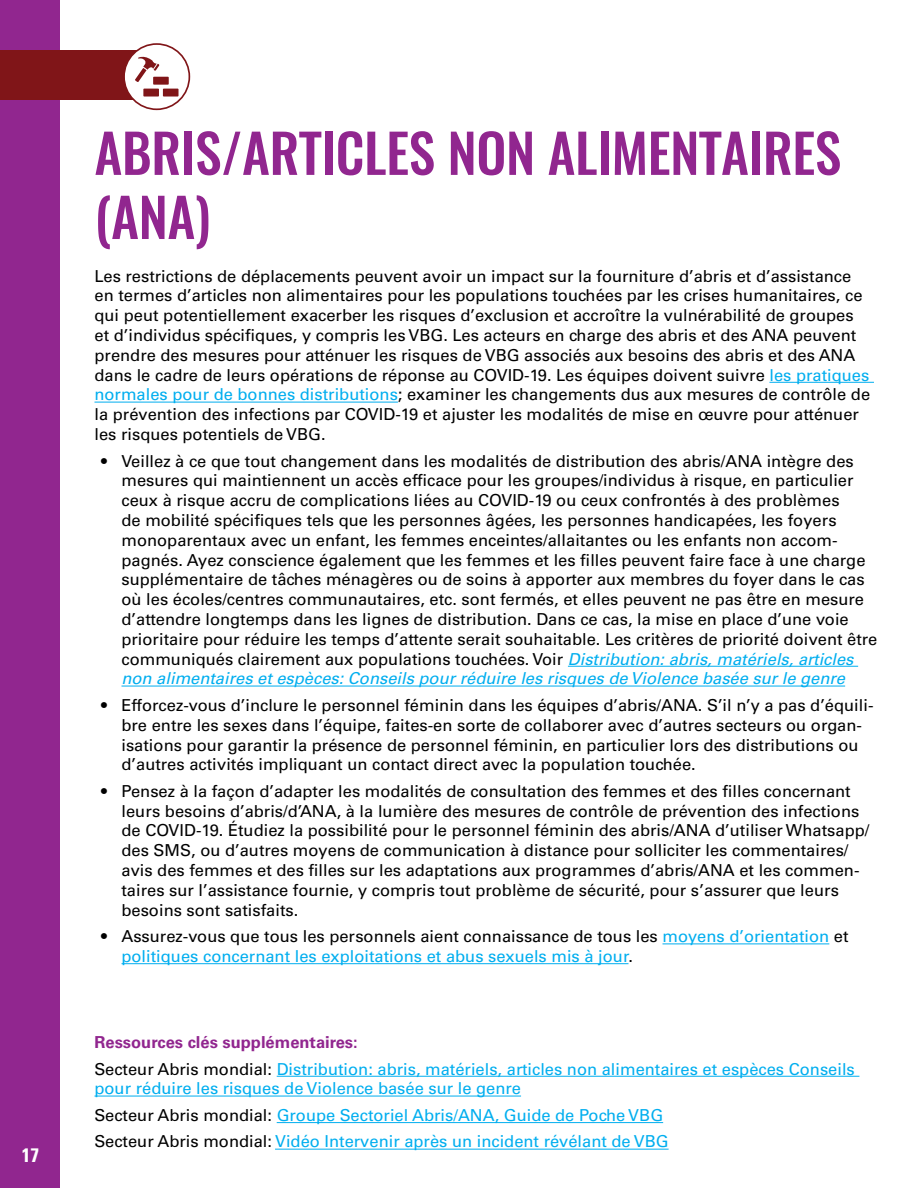
<style>
.page{position:relative;width:918px;height:1188px;background:#fff}
.page>*{position:absolute;margin:0;border:0;box-sizing:border-box;transform-origin:0 0}
.t1{font:500 53.4px/64.1px "Oswald";letter-spacing:-.005em;color:#91268f}
.t2{font:700 condensed 19.5px "Univers LT Std";color:#fff}
.t3{font:16.5px/19.8px "Univers LT Std";color:#000}
.t4{font:16.5px/26.5px "Univers LT Std";color:#00aeef}
.s1{color:#00aeef}
.s2{font-style:italic;color:#00aeef}
.s3{color:#000}
.s4{font-weight:700;color:#91268f}
</style>
<div class="page">
<div style="left:0;top:0;width:60px;height:1188px;background:#91268f"></div>
<hr style="left:769px;top:382px;width:105px;height:1px;background:#00aeef">
<hr style="left:94px;top:402px;width:304px;height:1px;background:#00aeef">
<hr style="left:568px;top:666px;width:290px;height:1px;background:#00aeef">
<hr style="left:122px;top:686px;width:723px;height:1px;background:#00aeef">
<hr style="left:662px;top:943px;width:167px;height:1px;background:#00aeef">
<hr style="left:122px;top:963px;width:507px;height:1px;background:#00aeef">
<hr style="left:277px;top:1076px;width:582px;height:1px;background:#00aeef">
<hr style="left:94px;top:1096px;width:427px;height:1px;background:#00aeef">
<hr style="left:277px;top:1122px;width:386px;height:1px;background:#00aeef">
<hr style="left:275px;top:1149px;width:394px;height:1px;background:#00aeef">
<div style="left:0;top:50px;width:163px;height:49px;background:#801518"></div>
<div style="left:124px;top:44px;width:65px;height:65px;background:#fff;border-radius:50%"></div>
<div style="left:123px;top:43px;width:67px;height:67px;border:2px solid #801518;border-radius:50%"></div>
<svg style="left:135px;top:56px;width:44px;height:41px"></svg>
<p class="t2" style="left:22px;top:1143px;width:19px">17</p>
<h1 class="t1" style="left:94px;top:122px;width:748px">ABRIS/ARTICLES NON ALIMENTAIRES (ANA)</h1>
<p class="t3" style="left:94px;top:266px;width:777px">Les restrictions de déplacements peuvent avoir un impact sur la fourniture d’abris et d’assistance en termes d’articles non alimentaires pour les populations touchées par les crises humanitaires, ce qui peut potentiellement exacerber les risques d’exclusion et accroître la vulnérabilité de groupes et d’individus spécifiques, y compris les VBG. Les acteurs en charge des abris et des ANA peuvent prendre des mesures pour atténuer les risques de VBG associés aux besoins des abris et des ANA dans le cadre de leurs opérations de réponse au COVID-19. Les équipes doivent suivre <span class="s1">les pratiques normales pour de bonnes distributions</span>; examiner les changements dus aux mesures de contrôle de la prévention des infections par COVID-19 et ajuster les modalités de mise en œuvre pour atténuer les risques potentiels de VBG.</p>
<p class="t3" style="left:121px;top:451px;width:757px;text-indent:-20px">• Veillez à ce que tout changement dans les modalités de distribution des abris/ANA intègre des mesures qui maintiennent un accès efficace pour les groupes/individus à risque, en particulier ceux à risque accru de complications liées au COVID-19 ou ceux confrontés à des problèmes<br>de mobilité spécifiques tels que les personnes âgées, les personnes handicapées, les foyers monoparentaux avec un enfant, les femmes enceintes/allaitantes ou les enfants non accom&shy;pagnés. Ayez conscience également que les femmes et les filles peuvent faire face à une charge supplémentaire de tâches ménagères ou de soins à apporter aux membres du foyer dans le cas où les écoles/centres communautaires, etc. sont fermés, et elles peuvent ne pas être en mesure d’attendre longtemps dans les lignes de distribution. Dans ce cas, la mise en place d’une voie prioritaire pour réduire les temps d’attente serait souhaitable. Les critères de priorité doivent être communiqués clairement aux populations touchées. Voir <span class="s2">Distribution: abris, matériels, articles non alimentaires et espèces: Conseils pour réduire les risques de Violence basée sur le genre</span></p>
<p class="t3" style="left:121px;top:695px;width:754px;text-indent:-20px">• Efforcez-vous d’inclure le personnel féminin dans les équipes d’abris/ANA. S’il n’y a pas d’équili&shy;bre entre les sexes dans l’équipe, faites-en sorte de collaborer avec d’autres secteurs ou organ&shy;isations pour garantir la présence de personnel féminin, en particulier lors des distributions ou d’autres activités impliquant un contact direct avec la population touchée.</p>
<p class="t3" style="left:121px;top:781px;width:749px;text-indent:-20px">• Pensez à la façon d’adapter les modalités de consultation des femmes et des filles concernant leurs besoins d’abris/d’ANA, à la lumière des mesures de contrôle de prévention des infections de COVID-19. Étudiez la possibilité pour le personnel féminin des abris/ANA d’utiliser Whatsapp/ des SMS, ou d’autres moyens de communication à distance pour solliciter les commentaires/ avis des femmes et des filles sur les adaptations aux programmes d’abris/ANA et les commen&shy;taires sur l’assistance fournie, y compris tout problème de sécurité, pour s’assurer que leurs besoins sont satisfaits.</p>
<p class="t4" style="left:121px;top:927px;width:729px;line-height:19.8px;text-indent:-20px"><span class="s3">• Assurez-vous que tous les personnels aient connaissance de tous les</span> moyens d’orientation <span class="s3">et </span>politiques concernant les exploitations et abus sexuels mis à jour<span class="s3">.</span></p>
<p class="t4" style="left:94px;top:1029px;width:762px"><span class="s4">Ressources clés supplémentaires:<br></span><span class="s3">Secteur Abris mondial:</span> Distribution: abris, matériels, articles non alimentaires et espèces Conseils</p>
<p class="t4" style="left:94px;top:1075px;width:576px">pour réduire les risques de Violence basée sur le genre<br><span class="s3">Secteur Abris mondial:</span> Groupe Sectoriel Abris/ANA, Guide de Poche VBG<br><span class="s3">Secteur Abris mondial:</span> Vidéo Intervenir après un incident révélant de VBG</p>
</div>
